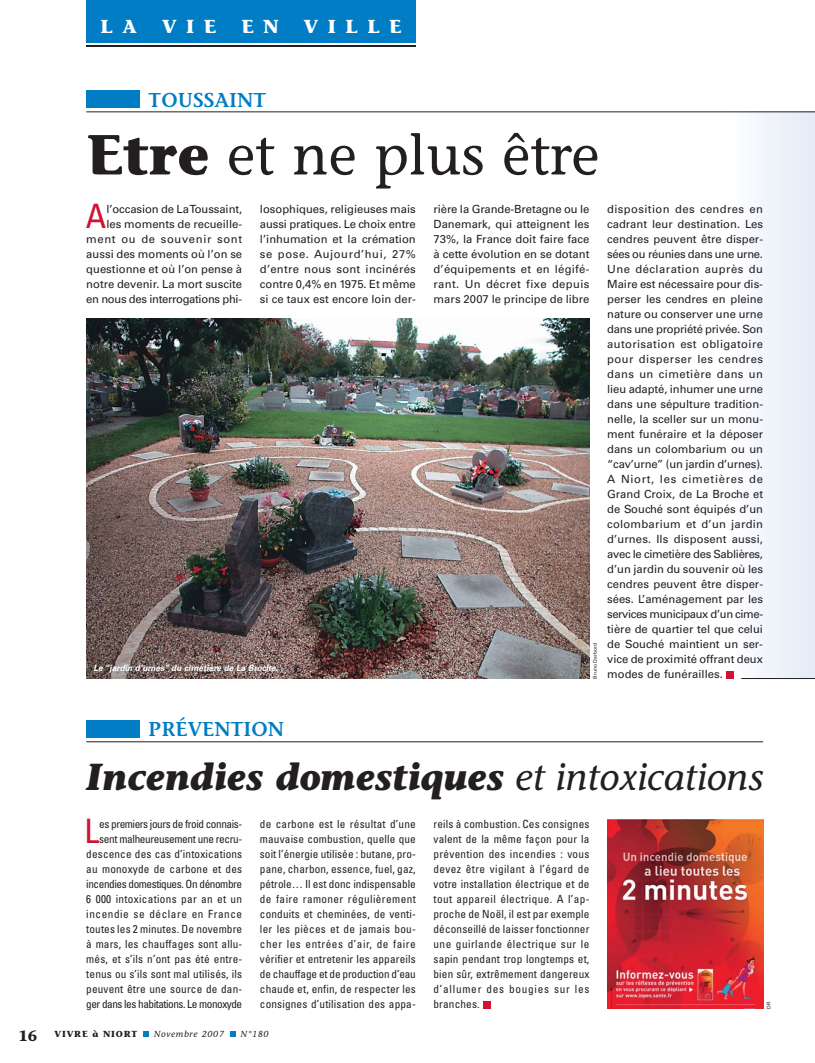
<style>
.page{position:relative;width:815px;height:1063px;background:#fff}
.page>*{position:absolute;margin:0;border:0;box-sizing:border-box;transform-origin:0 0}
.t1{font:56.25px "Stone Informal";color:#231f20}
.t2{font:italic 700 37.5px "Stone Informal";color:#231f20}
.t3{font:condensed 33.62px "Univers";color:#ce1432}
.t4{font:600 20px "Stone Informal";color:#007dc5}
.t5{font:700 18.75px "Stone Informal";letter-spacing:.505em;color:#fff}
.t6{font:11.25px/15px "Univers";color:#231f20;text-align:justify}
.t7{font:condensed 11.25px/15px "Univers";letter-spacing:.015em;color:#231f20;text-align:justify}
.t8{font:italic 700 8.75px "Univers";letter-spacing:.005em;color:#fff;scale:.95 1}
.t9{font:italic 8.75px "Stone Informal";letter-spacing:.085em;color:#231f20}
.t10{font:700 8.75px "Stone Informal";letter-spacing:.095em;color:#231f20}
.t11{font:5px "Univers";color:#231f20}
.s1{font-weight:700}
.s2{font-weight:400}
.s3{font-size:15px}
</style>
<div class="page">
<img style="left:86px;top:0;width:729px;height:1037px">
<h3 class="t5" style="left:101px;top:20px;width:38px">L A</h3>
<h3 class="t5" style="left:162px;top:20px;width:55px">VIE</h3>
<h3 class="t5" style="left:241px;top:20px;width:39px">E N</h3>
<h3 class="t5" style="left:304px;top:20px;width:99px">VILLE</h3>
<h3 class="t4" style="left:148px;top:92px;width:120px">TOUSSAINT</h3>
<h1 class="t1" style="left:86px;top:133px;width:515px"><span class="s1">Etre</span> et ne plus être</h1>
<h3 class="t3" style="left:86px;top:204px;width:22px">A</h3>
<p class="t6" style="left:86px;top:203px;width:157px;text-align:right">l’occasion de La Toussaint,<br>les moments de recueille&shy;ment ou de souvenir sont aussi des moments où l’on se questionne et où l’on pense à notre devenir. La mort suscite en nous des interrogations phi-</p>
<p class="t6" style="left:260px;top:203px;width:157px">losophiques, religieuses mais aussi pratiques. Le choix entre l’inhumation et la crémation se pose. Aujourd’hui, 27% d’entre nous sont incinérés contre 0,4% en 1975. Et même si ce taux est encore loin der-</p>
<p class="t6" style="left:434px;top:203px;width:157px">rière la Grande-Bretagne ou le Danemark, qui atteignent les 73%, la France doit faire face à cette évolution en se dotant d’équipements et en légifé&shy;rant. Un décret fixe depuis mars 2007 le principe de libre</p>
<p class="t6" style="left:607px;top:203px;width:157px">disposition des cendres en cadrant leur destination. Les cendres peuvent être disper&shy;sées ou réunies dans une urne.<br>Une déclaration auprès du Maire est nécessaire pour dis&shy;perser les cendres en pleine nature ou conserver une urne dans une propriété privée. Son autorisation est obligatoire pour disperser les cendres dans un cimetière dans un lieu adapté, inhumer une urne dans une sépulture tradition&shy;nelle, la sceller sur un monu&shy;ment funéraire et la déposer dans un colombarium ou un “cav’urne” (un jardin d’urnes).<br>A Niort, les cimetières de Grand Croix, de La Broche et de Souché sont équipés d’un colombarium et d’un jardin d’urnes. Ils disposent aussi, avec le cimetière des Sablières, d’un jardin du souvenir où les cendres peuvent être disper&shy;sées. L’aménagement par les services municipaux d’un cime&shy;tière de quartier tel que celui de Souché maintient un ser&shy;vice de proximité offrant deux modes de funérailles.</p>
<p class="t11" style="left:593px;top:678px;width:37px;rotate:-90deg">Bruno Derbord</p>
<p class="t8" style="left:93px;top:665px;width:196px">Le “jardin d’urnes” du cimetière de La Broche.</p>
<h3 class="t4" style="left:148px;top:721px;width:137px">PRÉVENTION</h3>
<h2 class="t2" style="left:86px;top:762px;width:678px">Incendies domestiques <span class="s2">et intoxications</span></h2>
<h3 class="t3" style="left:85px;top:819px;width:16px">L</h3>
<p class="t7" style="left:86px;top:818px;width:157px;text-align:right">es premiers jours de froid connais&shy;sent malheureusement une recru&shy;descence des cas d’intoxications au monoxyde de carbone et des incendies domestiques. On dénombre 6 000 intoxications par an et un incendie se déclare en France toutes les 2 minutes. De novembre à mars, les chauffages sont allu&shy;més, et s’ils n’ont pas été entre&shy;tenus ou s’ils sont mal utilisés, ils peuvent être une source de dan&shy;ger dans les habitations. Le monoxyde</p>
<p class="t7" style="left:260px;top:818px;width:157px">de carbone est le résultat d’une mauvaise combustion, quelle que soit l’énergie utilisée : butane, pro&shy;pane, charbon, essence, fuel, gaz, pétrole… Il est donc indispensable de faire ramoner régulièrement conduits et cheminées, de venti&shy;ler les pièces et de jamais bou&shy;cher les entrées d’air, de faire vérifier et entretenir les appareils de chauffage et de production d’eau chaude et, enfin, de respecter les consignes d’utilisation des appa-</p>
<p class="t7" style="left:434px;top:818px;width:157px">reils à combustion. Ces consignes valent de la même façon pour la prévention des incendies : vous devez être vigilant à l’égard de votre installation électrique et de tout appareil électrique. A l’ap&shy;proche de Noël, il est par exemple déconseillé de laisser fonctionner une guirlande électrique sur le sapin pendant trop longtemps et, bien sûr, extrêmement dangereux d’allumer des bougies sur les branches.</p>
<p class="t10" style="left:18px;top:1030px;width:121px"><span class="s3">16</span> VIVRE à NIORT</p>
<p class="t9" style="left:154px;top:1030px;width:72px">Novembre 2007</p>
<p class="t9" style="left:241px;top:1030px;width:29px">N°180</p>
<p class="t11" style="left:767px;top:1008px;width:8px;rotate:-90deg">DR</p>
</div>
